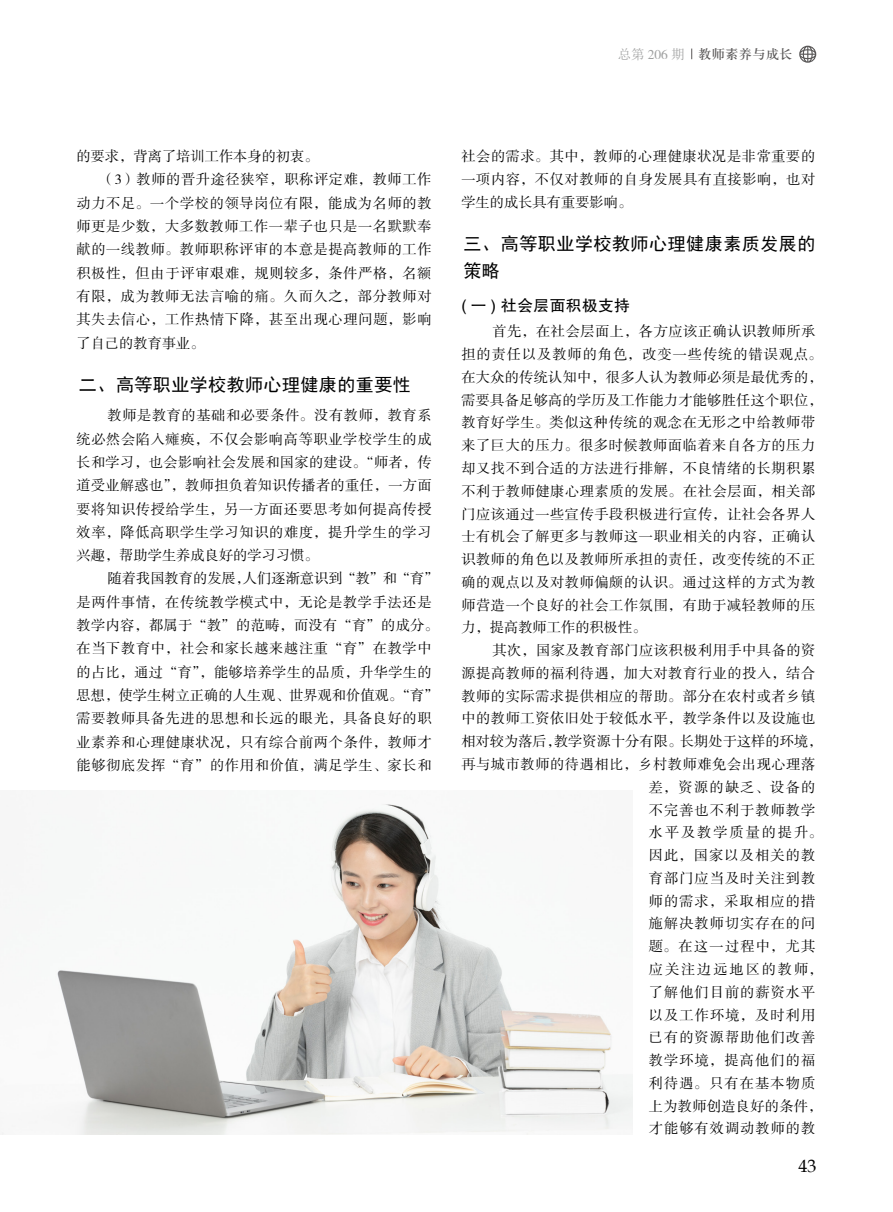
<style>
.page{position:relative;width:893px;height:1212px;background:#fff}
.page>*{position:absolute;margin:0;border:0;box-sizing:border-box;transform-origin:0 0}
.t1{font:18px/27.3px "Sim Hei";letter-spacing:.03em;color:#000}
.t2{font:18px "Book Antiqua";color:#000}
.t3{font:15.75px "FZHTK GBK1 0";letter-spacing:.025em;color:#000}
.t4{font:14.25px/22.8px "FZSSK GBK1 0";letter-spacing:.04em;color:#000;text-align:justify}
.t5{font:14.25px "FZSSK GBK1 0";letter-spacing:.07em;color:#000}
.t6{font:14.25px "FZSSK GBK1 0";letter-spacing:.075em;color:#000}
.t7{font:14.25px "FZSSK GBK1 0";color:#000}
.t8{font:14.25px "FZSSK GBK1 0";letter-spacing:.085em;color:#000}
.t9{font:14.25px "FZSSK GBK1 0";letter-spacing:.13em;color:#000}
.t10{font:14.25px "FZSSK GBK1 0";letter-spacing:.02em;color:#000}
.t11{font:13.5px "H Ya 3 gj";color:#595757}
.s1{font-family:"Sim Sun";color:#9fa0a0}
.s2{font-family:"FZSSK GBK1 0";color:#9fa0a0}
</style>
<div class="page">
<img style="left:2px;top:804px;width:630px;height:330px">
<svg style="left:799px;top:46px;width:17px;height:17px"></svg>
<p class="t11" style="left:618px;top:47px;width:176px"><span class="s1">总第</span> <span class="s2">206</span> <span class="s1">期</span> 教师素养与成长</p>
<p class="t7" style="left:77px;top:149px;width:244px">的要求，背离了培训工作本身的初衷。</p>
<p class="t4" style="left:100px;top:169px;width:333px">（3）教师的晋升途径狭窄，职称评定难，教师工作</p>
<p class="t4" style="left:77px;top:192px;width:357px">动力不足。一个学校的领导岗位有限，能成为名师的教</p>
<p class="t4" style="left:77px;top:215px;width:357px">师更是少数，大多数教师工作一辈子也只是一名默默奉</p>
<p class="t4" style="left:77px;top:239px;width:357px">献的一线教师。教师职称评审的本意是提高教师的工作</p>
<p class="t4" style="left:77px;top:262px;width:356px">积极性，但由于评审艰难，规则较多，条件严格，名额</p>
<p class="t4" style="left:77px;top:285px;width:357px">有限，成为教师无法言喻的痛。久而久之，部分教师对</p>
<p class="t4" style="left:77px;top:309px;width:357px">其失去信心，工作热情下降，甚至出现心理问题，影响</p>
<p class="t7" style="left:77px;top:335px;width:130px">了自己的教育事业。</p>
<p class="t1" style="left:79px;top:371px;width:334px">二、高等职业学校教师心理健康的重要性</p>
<p class="t4" style="left:77px;top:404px;width:357px;line-height:23.2px;text-indent:31px">教师是教育的基础和必要条件。没有教师，教育系统必然会陷入瘫痪，不仅会影响高等职业学校学生的成长和学习，也会影响社会发展和国家的建设。“师者，传道受业解惑也”，教师担负着知识传播者的重任，一方面要将知识传授给学生，另一方面还要思考如何提高传授效率，降低高职学生学习知识的难度，提升学生的学习兴趣，帮助学生养成良好的学习习惯。</p>
<p class="t4" style="left:77px;top:568px;width:364px;line-height:23.2px;text-align:left;text-indent:31px">随着我国教育的发展，人们逐渐意识到“教”和“育”是两件事情，在传统教学模式中，无论是教学手法还是教学内容，都属于“教”的范畴，而没有“育”的成分。在当下教育中，社会和家长越来越注重“育”在教学中的占比，通过“育”，能够培养学生的品质，升华学生的思想，使学生树立正确的人生观、世界观和价值观。“育”需要教师具备先进的思想和长远的眼光，具备良好的职业素养和心理健康状况，只有综合前两个条件，教师才能够彻底发挥“育”的作用和价值，满足学生、家长和</p>
<p class="t4" style="left:461px;top:146px;width:355px">社会的需求。其中，教师的心理健康状况是非常重要的一项内容，不仅对教师的自身发展具有直接影响，也对学生的成长具有重要影响。</p>
<p class="t1" style="left:463px;top:230px;width:353px">三、高等职业学校教师心理健康素质发展的策略</p>
<p class="t3" style="left:461px;top:297px;width:170px">( 一 ) 社会层面积极支持</p>
<p class="t4" style="left:461px;top:321px;width:363px;text-align:left;text-indent:31px">首先，在社会层面上，各方应该正确认识教师所承担的责任以及教师的角色，改变一些传统的错误观点。在大众的传统认知中，很多人认为教师必须是最优秀的，需要具备足够高的学历及工作能力才能够胜任这个职位，教育好学生。类似这种传统的观念在无形之中给教师带来了巨大的压力。很多时候教师面临着来自各方的压力却又找不到合适的方法进行排解，不良情绪的长期积累不利于教师健康心理素质的发展。在社会层面，相关部门应该通过一些宣传手段积极进行宣传，让社会各界人士有机会了解更多与教师这一职业相关的内容，正确认识教师的角色以及教师所承担的责任，改变传统的不正确的观点以及对教师偏颇的认识。通过这样的方式为教师营造一个良好的社会工作氛围，有助于减轻教师的压力，提高教师工作的积极性。</p>
<p class="t4" style="left:492px;top:640px;width:324px">其次，国家及教育部门应该积极利用手中具备的资</p>
<p class="t4" style="left:461px;top:662px;width:355px">源提高教师的福利待遇，加大对教育行业的投入，结合</p>
<p class="t4" style="left:461px;top:685px;width:355px">教师的实际需求提供相应的帮助。部分在农村或者乡镇</p>
<p class="t4" style="left:461px;top:708px;width:355px">中的教师工资依旧处于较低水平，教学条件以及设施也</p>
<p class="t7" style="left:461px;top:734px;width:363px">相对较为落后，教学资源十分有限。长期处于这样的环境，</p>
<p class="t4" style="left:461px;top:753px;width:355px">再与城市教师的待遇相比，乡村教师难免会出现心理落</p>
<p class="t8" style="left:649px;top:779px;width:168px">差，资源的缺乏、设备的</p>
<p class="t5" style="left:649px;top:802px;width:168px">不完善也不利于教师教学</p>
<p class="t9" style="left:649px;top:825px;width:175px">水平及教学质量的提升。</p>
<p class="t6" style="left:649px;top:848px;width:168px">因此，国家以及相关的教</p>
<p class="t5" style="left:649px;top:870px;width:168px">育部门应当及时关注到教</p>
<p class="t6" style="left:649px;top:893px;width:168px">师的需求，采取相应的措</p>
<p class="t5" style="left:649px;top:916px;width:168px">施解决教师切实存在的问</p>
<p class="t8" style="left:649px;top:939px;width:168px">题。在这一过程中，尤其</p>
<p class="t9" style="left:649px;top:962px;width:175px">应关注边远地区的教师，</p>
<p class="t5" style="left:649px;top:984px;width:168px">了解他们目前的薪资水平</p>
<p class="t6" style="left:649px;top:1007px;width:168px">以及工作环境，及时利用</p>
<p class="t5" style="left:649px;top:1030px;width:168px">已有的资源帮助他们改善</p>
<p class="t6" style="left:649px;top:1053px;width:168px">教学环境，提高他们的福</p>
<p class="t6" style="left:649px;top:1075px;width:168px">利待遇。只有在基本物质</p>
<p class="t10" style="left:649px;top:1098px;width:175px">上为教师创造良好的条件，</p>
<p class="t5" style="left:649px;top:1121px;width:168px">才能够有效调动教师的教</p>
<p class="t2" style="left:798px;top:1153px;width:19px">43</p>
</div>
